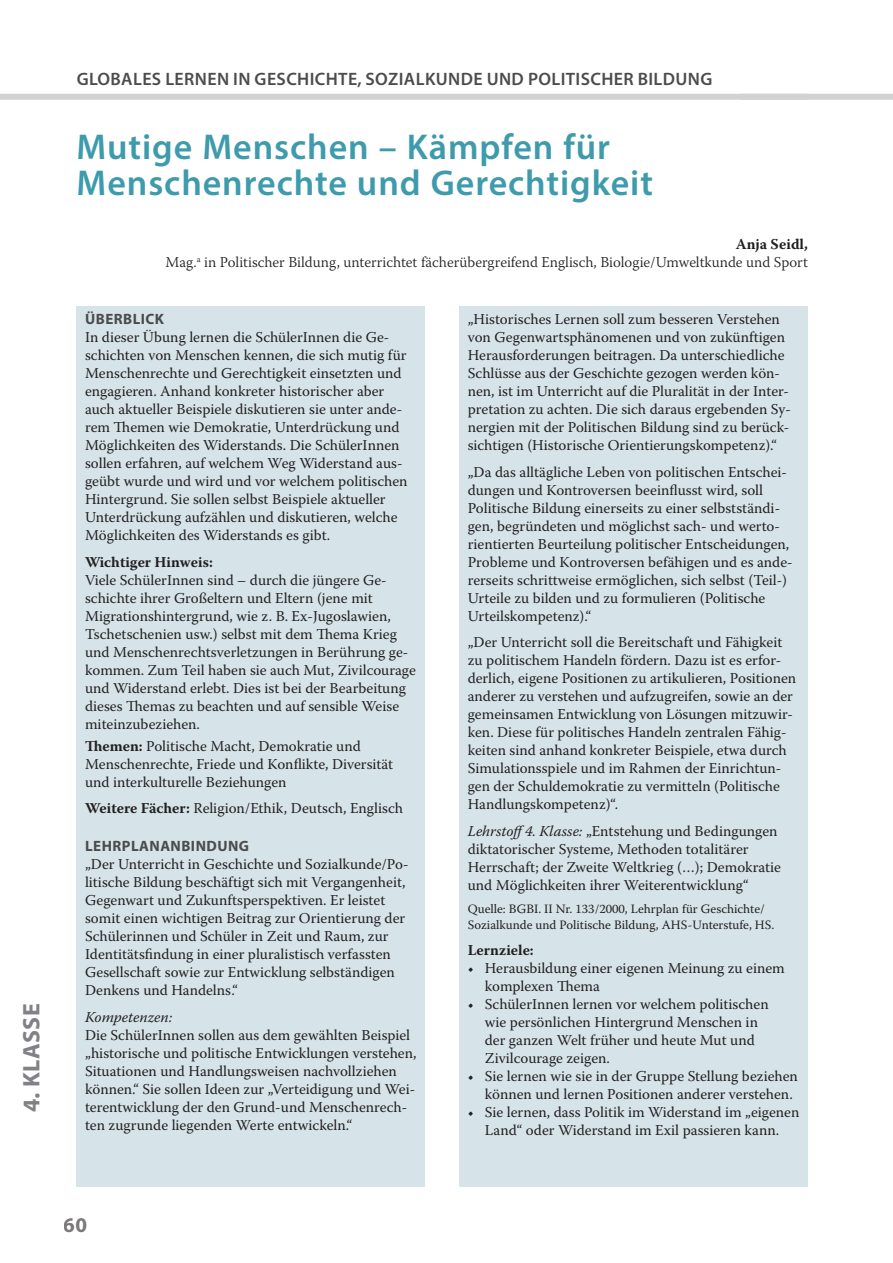
<style>
.page{position:relative;width:893px;height:1263px;background:#fff}
.page>*{position:absolute;margin:0;border:0;box-sizing:border-box;transform-origin:0 0}
.titel-farb{font:600 36px/36px "Myriad Pro";letter-spacing:.025em;color:#3d9bac}
.t1{font:700 24px "Myriad Pro";letter-spacing:.02em;color:#808285}
.t2{font:700 21px "Myriad Pro";color:#7d797b}
.t3{font:600 18px "Myriad Pro";letter-spacing:.02em;color:#4b4c4d}
.text01{font:15px/18px "Warnock Pro";color:#231f20}
.text01-2{font:300 15px/18px "Warnock Pro";color:#231f20;text-align:right}
.LISTE{font:15px "Warnock Pro";color:#231f20}
.text01-3{font:700 15px "Warnock Pro";color:#231f20}
.zwiti2_grau{font:700 15px "Myriad Pro";letter-spacing:.03em;color:#4b4c4d}
.text01-4{font:italic 15px "Warnock Pro";color:#231f20}
.quelle{font:12.75px/15.3px "Warnock Pro";color:#231f20}
.s1{font-weight:700}
.s2{font-style:italic}
</style>
<div class="page">
<div style="left:77px;top:306px;width:348px;height:880px;background:#d6e4e9"></div>
<div style="left:459px;top:306px;width:349px;height:880px;background:#d6e4e9"></div>
<div style="left:740px;top:94px;width:153px;height:6px;background:#d1d2d4"></div>
<div style="left:0;top:94px;width:808px;height:6px;background:#d1d2d4"></div>
<h2 class="t1" style="left:16px;top:1112px;width:110px;rotate:-90deg">4. KLASSE</h2>
<p class="t3" style="left:77px;top:67px;width:637px">GLOBALES LERNEN IN GESCHICHTE, SOZIALKUNDE UND POLITISCHER BILDUNG</p>
<p class="titel-farb" style="left:77px;top:128px;width:578px">Mutige Menschen – Kämpfen für<br>Menschenrechte und Gerechtigkeit</p>
<p class="text01-2" style="left:165px;top:235px;width:644px"><span class="s1">Anja Seidl,<br></span>Mag.<sup>a</sup> in Politischer Bildung, unterrichtet fächerübergreifend Englisch, Biologie/Umweltkunde und Sport</p>
<p class="zwiti2_grau" style="left:85px;top:309px;width:80px">ÜBERBLICK</p>
<p class="text01" style="left:85px;top:328px;width:324px">In dieser Übung lernen die SchülerInnen die Ge&shy;schichten von Menschen kennen, die sich mutig für Menschenrechte und Gerechtigkeit einsetzten und engagieren. Anhand konkreter historischer aber auch aktueller Beispiele diskutieren sie unter ande&shy;rem Themen wie Demokratie, Unterdrückung und Möglichkeiten des Widerstands. Die SchülerInnen sollen erfahren, auf welchem Weg Widerstand aus&shy;geübt wurde und wird und vor welchem politischen Hintergrund. Sie sollen selbst Beispiele aktueller Unterdrückung aufzählen und diskutieren, welche Möglichkeiten des Widerstands es gibt.</p>
<p class="text01-3" style="left:85px;top:553px;width:129px">Wichtiger Hinweis:</p>
<p class="text01" style="left:85px;top:570px;width:332px">Viele SchülerInnen sind – durch die jüngere Ge&shy;schichte ihrer Großeltern und Eltern (jene mit Migrationshintergrund, wie z. B. Ex-Jugoslawien, Tschetschenien usw.) selbst mit dem Thema Krieg und Menschenrechtsverletzungen in Berührung ge&shy;kommen. Zum Teil haben sie auch Mut, Zivilcourage und Widerstand erlebt. Dies ist bei der Bearbeitung dieses Themas zu beachten und auf sensible Weise miteinzubeziehen.</p>
<p class="text01" style="left:85px;top:737px;width:310px"><span class="s1">Themen:</span> Politische Macht, Demokratie und<br>Menschenrechte, Friede und Konflikte, Diversität und interkulturelle Beziehungen</p>
<p class="text01" style="left:85px;top:799px;width:319px"><span class="s1">Weitere Fächer:</span> Religion/Ethik, Deutsch, Englisch</p>
<p class="zwiti2_grau" style="left:85px;top:836px;width:165px">LEHRPLANANBINDUNG</p>
<p class="text01" style="left:85px;top:855px;width:325px">„Der Unterricht in Geschichte und Sozialkunde/Po&shy;litische Bildung beschäftigt sich mit Vergangenheit, Gegenwart und Zukunftsperspektiven. Er leistet somit einen wichtigen Beitrag zur Orientierung der Schülerinnen und Schüler in Zeit und Raum, zur Identitätsfindung in einer pluralistisch verfassten Gesellschaft sowie zur Entwicklung selbständigen Denkens und Handelns.“</p>
<p class="text01-4" style="left:85px;top:1008px;width:89px">Kompetenzen:</p>
<p class="text01" style="left:85px;top:1025px;width:333px">Die SchülerInnen sollen aus dem gewählten Beispiel „historische und politische Entwicklungen verstehen, Situationen und Handlungsweisen nachvollziehen können.“ Sie sollen Ideen zur „Verteidigung und Wei&shy;terentwicklung der den Grund-und Menschenrech&shy;ten zugrunde liegenden Werte entwickeln.“</p>
<p class="text01" style="left:468px;top:310px;width:325px">„Historisches Lernen soll zum besseren Verstehen von Gegenwartsphänomenen und von zukünftigen Herausforderungen beitragen. Da unterschiedliche Schlüsse aus der Geschichte gezogen werden kön&shy;nen, ist im Unterricht auf die Pluralität in der Inter&shy;pretation zu achten. Die sich daraus ergebenden Sy&shy;nergien mit der Politischen Bildung sind zu berück&shy;sichtigen (Historische Orientierungskompetenz).“</p>
<p class="text01" style="left:468px;top:462px;width:326px">„Da das alltägliche Leben von politischen Entschei&shy;dungen und Kontroversen beeinflusst wird, soll Politische Bildung einerseits zu einer selbstständi&shy;gen, begründeten und möglichst sach- und werto&shy;rientierten Beurteilung politischer Entscheidungen, Probleme und Kontroversen befähigen und es ande&shy;rerseits schrittweise ermöglichen, sich selbst (Teil-)<br>Urteile zu bilden und zu formulieren (Politische Urteilskompetenz).“</p>
<p class="text01" style="left:468px;top:633px;width:330px">„Der Unterricht soll die Bereitschaft und Fähigkeit zu politischem Handeln fördern. Dazu ist es erfor&shy;derlich, eigene Positionen zu artikulieren, Positionen anderer zu verstehen und aufzugreifen, sowie an der gemeinsamen Entwicklung von Lösungen mitzuwir&shy;ken. Diese für politisches Handeln zentralen Fähig&shy;keiten sind anhand konkreter Beispiele, etwa durch Simulationsspiele und im Rahmen der Einrichtun&shy;gen der Schuldemokratie zu vermitteln (Politische Handlungskompetenz)“.</p>
<p class="text01" style="left:468px;top:821px;width:315px"><span class="s2">Lehrstoff4. Klasse:</span> „Entstehung und Bedingungen diktatorischer Systeme, Methoden totalitärer Herrschaft; der Zweite Weltkrieg (…); Demokratie und Möglichkeiten ihrer Weiterentwicklung“</p>
<p class="quelle" style="left:468px;top:901px;width:308px">Quelle: BGBI. II Nr. 133/2000, Lehrplan für Geschichte/<br>Sozialkunde und Politische Bildung, AHS-Unterstufe, HS.</p>
<p class="text01-3" style="left:468px;top:941px;width:68px">Lernziele:</p>
<p class="text01" style="left:485px;top:959px;width:302px;text-indent:-17px">• Herausbildung einer eigenen Meinung zu einem komplexen Thema</p>
<p class="text01" style="left:485px;top:995px;width:285px;text-indent:-17px">• SchülerInnen lernen vor welchem politischen wie persönlichen Hintergrund Menschen in der ganzen Welt früher und heute Mut und Zivilcourage zeigen.</p>
<p class="text01" style="left:485px;top:1067px;width:315px;text-indent:-17px">• Sie lernen wie sie in der Gruppe Stellung beziehen können und lernen Positionen anderer verstehen.</p>
<p class="text01" style="left:468px;top:1103px;width:333px">• Sie lernen, dass Politik im Widerstand im „eigenen</p>
<p class="LISTE" style="left:485px;top:1121px;width:296px">Land“ oder Widerstand im Exil passieren kann.</p>
<h3 class="t2" style="left:64px;top:1211px;width:25px">60</h3>
</div>
